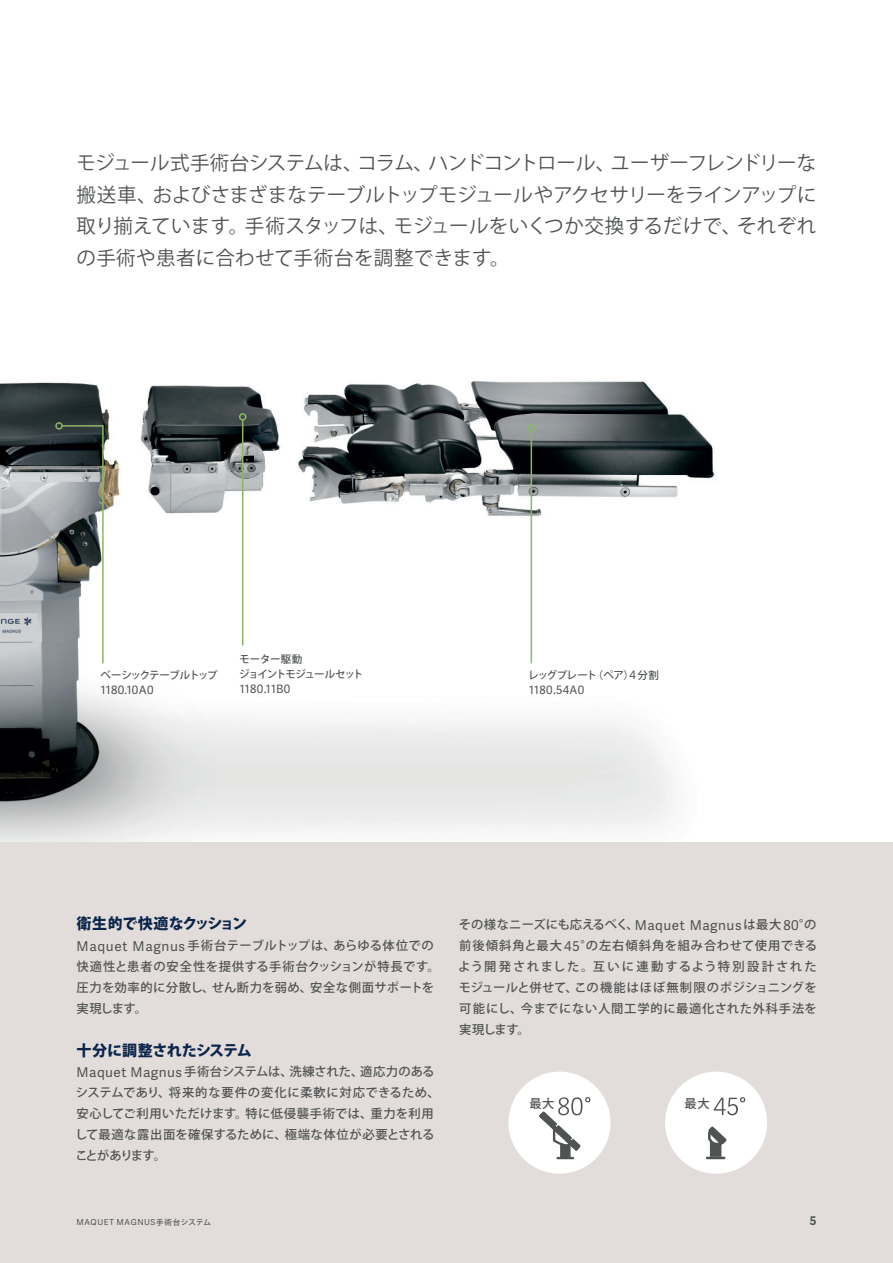
<style>
.page{position:relative;width:893px;height:1263px;background:#fff}
.page>*{position:absolute;margin:0;border:0;box-sizing:border-box;transform-origin:0 0}
.奇数ページ_リード{font:19.5px/31.5px "Koz Go Pr 6 N";letter-spacing:.02em;color:#505353;text-align:justify}
.本文_見出し{font:800 15px "Koz Go Pr 6 N";letter-spacing:-.02em;color:#0c254b}
.本文{font:500 12.3px/21px "Koz Go Pr 6 N";letter-spacing:.035em;color:#505353}
.t1{font:700 12px "Adelle Sans";color:#505353}
.キャプション{font:11.55px "Adelle Sans";letter-spacing:.035em;color:#505353}
.キャプション-2{font:500 10.5px "Koz Go Pr 6 N";letter-spacing:-.065em;color:#505353}
.キャプション-3{font:500 10.5px "Koz Go Pr 6 N";letter-spacing:-.095em;color:#505353}
.キャプション-4{font:500 10.5px "Koz Go Pr 6 N";letter-spacing:-.1em;color:#505353}
.t2{font:8.25px "Adelle Sans";letter-spacing:.065em;color:#505353}
.s1{font-family:"Adelle Sans";font-weight:400;font-size:11.55px}
.s2{font-family:"Adelle Sans";font-weight:400;font-size:13.5px}
.s3{font-family:"Koz Go Pr 6 N";font-weight:500;font-size:7.5px}
</style>
<div class="page">
<img style="left:0;top:380px;width:715px;height:462px">
<div style="left:0;top:842px;width:893px;height:421px;background:#e2ddda"></div>
<hr style="left:531px;top:431px;width:1px;height:232px;background:#8bb761">
<div style="left:528px;top:424px;width:7px;height:8px;border:2px solid #8bb761;border-radius:50%"></div>
<hr style="left:242px;top:420px;width:1px;height:225px;background:#8bb761">
<div style="left:239px;top:413px;width:7px;height:8px;border:2px solid #8bb761;border-radius:50%"></div>
<svg style="left:61px;top:424px;width:43px;height:241px"></svg>
<div style="left:55px;top:422px;width:8px;height:8px;border:2px solid #8bb761;border-radius:50%"></div>
<div style="left:508px;top:1071px;width:103px;height:103px;background:#fff;border-radius:50%"></div>
<svg style="left:538px;top:1097px;width:52px;height:62px"></svg>
<div style="left:665px;top:1071px;width:102px;height:103px;background:#fff;border-radius:50%"></div>
<svg style="left:714px;top:1097px;width:31px;height:18px"></svg>
<svg style="left:706px;top:1126px;width:21px;height:33px"></svg>
<p class="奇数ページ_リード" style="left:76px;top:148px;width:742px">モジュール式手術台システムは、コラム、ハンドコントロール、ユーザーフレンドリーな搬送車、およびさまざまなテーブルトップモジュールやアクセサリーをラインアップに取り揃えています。手術スタッフは、モジュールをいくつか交換するだけで、それぞれの手術や患者に合わせて手術台を調整できます。</p>
<p class="キャプション-4" style="left:101px;top:669px;width:118px">ベーシックテーブルトップ</p>
<p class="キャプション" style="left:101px;top:682px;width:55px">1180.10A0</p>
<p class="キャプション-2" style="left:239px;top:653px;width:64px">モーター駆動</p>
<p class="キャプション-3" style="left:239px;top:668px;width:126px">ジョイントモジュールセット</p>
<p class="キャプション" style="left:240px;top:680px;width:52px">1180.11B0</p>
<p class="キャプション-2" style="left:528px;top:669px;width:132px">レッグプレート（ペア）<span class="s1">4</span> 分割</p>
<p class="キャプション" style="left:529px;top:682px;width:57px">1180.54A0</p>
<p class="本文_見出し" style="left:77px;top:915px;width:172px">衛生的で快適なクッション</p>
<p class="本文" style="left:77px;top:936px;width:365px"><span class="s2">Maquet Magnus</span> 手術台テーブルトップは、あらゆる体位での快適性と患者の安全性を提供する手術台クッションが特長です。圧力を効率的に分散し、せん断力を弱め、安全な側面サポートを実現します。</p>
<p class="本文_見出し" style="left:77px;top:1041px;width:177px">十分に調整されたシステム</p>
<p class="本文" style="left:75px;top:1062px;width:366px"><span class="s2">Maquet Magnus</span> 手術台システムは、洗練された、適応力のあるシステムであり、将来的な要件の変化に柔軟に対応できるため、安心してご利用いただけます。特に低侵襲手術では、重力を利用して最適な露出面を確保するために、極端な体位が必要とされることがあります。</p>
<p class="本文" style="left:458px;top:915px;width:360px;text-align:justify">その様なニーズにも応えるべく、<span class="s2">Maquet Magnus</span>は最大<span class="s2">80</span>°の前後傾斜角と最大 <span class="s2">45</span>°の左右傾斜角を組み合わせて使用できるよう開発されました。互いに連動するよう特別設計されたモジュールと併せて、この機能はほぼ無制限のポジショニングを可能にし、今までにない人間工学的に最適化された外科手法を実現します。</p>
<p class="本文" style="left:529px;top:1093px;width:27px">最大</p>
<p class="本文" style="left:685px;top:1093px;width:27px">最大</p>
<p class="t2" style="left:77px;top:1216px;width:136px">MAQUET MAGNUS<span class="s3">手術台システム</span></p>
<p class="t1" style="left:810px;top:1211px;width:8px">5</p>
</div>
